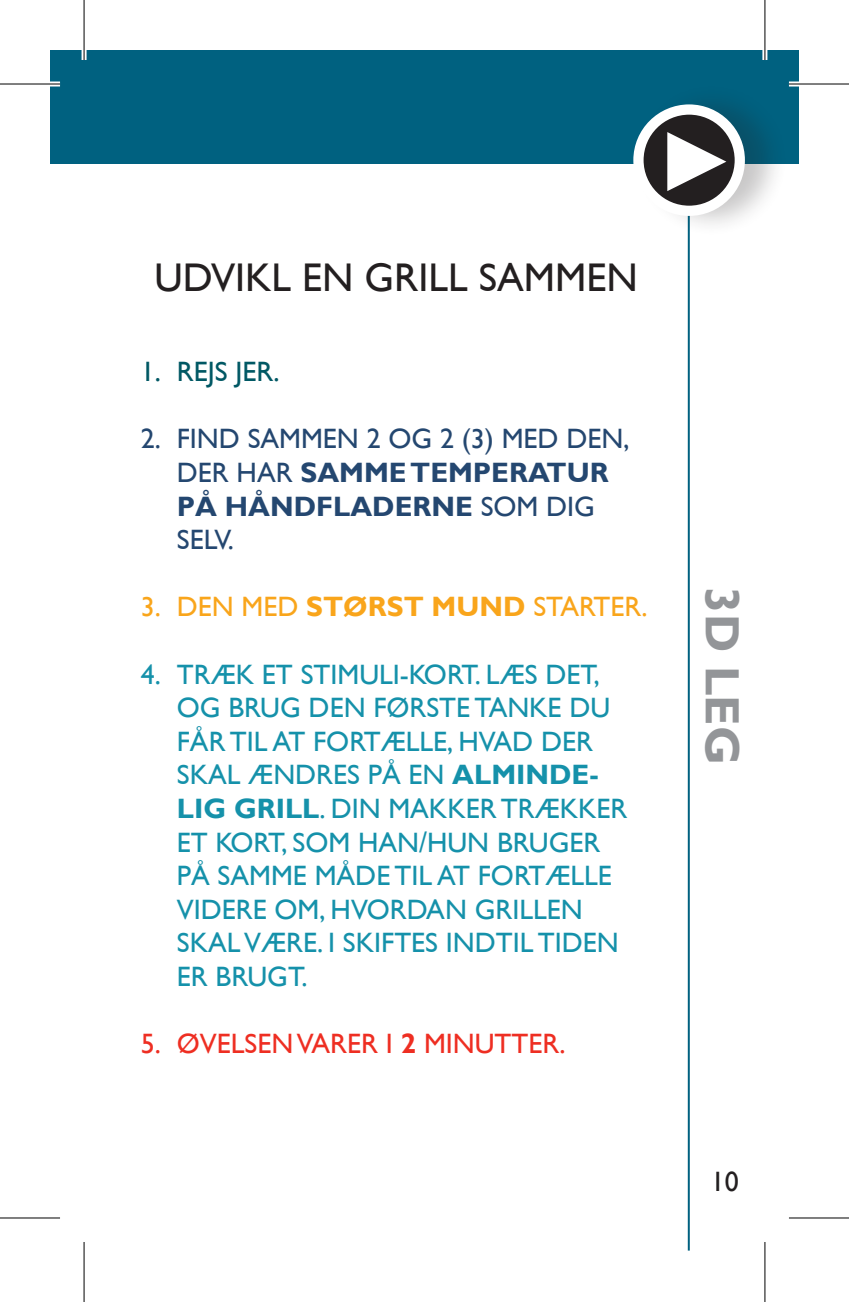
<style>
.page{position:relative;width:849px;height:1302px;background:#fff}
.page>*{position:absolute;margin:0;border:0;box-sizing:border-box;transform-origin:0 0}
.t1{font:700 48px "Gill Sans";color:#939598}
.t2{font:40px "Gill Sans";color:#231f20}
.t3{font:28px/33.6px "Gill Sans";color:#1591aa}
.t4{font:28px/33.6px "Gill Sans";color:#244770}
.t5{font:28px "Gill Sans";color:#f9a51b}
.t6{font:28px "Gill Sans";color:#ee2e22}
.t7{font:28px "Gill Sans";color:#005864}
.t8{font:28px "Gill Sans";color:#231f20}
.s1{font-weight:700}
</style>
<div class="page">
<div style="left:50px;top:50px;width:748px;height:113px;background:#006180"></div>
<hr style="left:687px;top:204px;width:2px;height:1046px;background:#006180">
<div style="left:634px;top:82px;width:164px;height:173px;background:#231f20;opacity:.25"></div>
<svg style="left:638px;top:110px;width:101px;height:101px;background:#524e4f"></svg>
<div style="left:633px;top:104px;width:111px;height:112px;border:10px solid #fff;border-radius:50%"></div>
<svg style="left:667px;top:132px;width:59px;height:59px"></svg>
<div style="left:0;top:82px;width:60px;height:5px;background:#fff"></div>
<div style="left:788px;top:82px;width:60px;height:5px;background:#fff"></div>
<hr style="left:82px;top:0;width:4px;height:60px;background:#fff">
<svg style="left:762px;top:0;width:5px;height:60px"></svg>
<svg style="left:765px;top:1242px;width:1px;height:60px"></svg>
<hr style="left:0;top:83px;width:60px;height:2px;background:#000">
<hr style="left:788px;top:83px;width:60px;height:2px;background:#000">
<hr style="left:0;top:1217px;width:60px;height:2px;background:#000">
<hr style="left:788px;top:1217px;width:60px;height:2px;background:#000">
<hr style="left:83px;top:0;width:2px;height:60px;background:#000">
<hr style="left:83px;top:1242px;width:2px;height:60px;background:#000">
<hr style="left:764px;top:0;width:1px;height:60px;background:#000">
<hr style="left:764px;top:1242px;width:1px;height:60px;background:#000">
<h2 class="t2" style="left:155px;top:254px;width:484px">UDVIKL EN GRILL SAMMEN</h2>
<p class="t7" style="left:141px;top:355px;width:140px">1.REJS JER.</p>
<p class="t4" style="left:177px;top:422px;width:454px;text-indent:-36px">2. FIND SAMMEN 2 OG 2 (3) MED DEN,<br>DER HAR <span class="s1">SAMME TEMPERATUR<br>PÅ HÅNDFLADERNE</span> SOM DIG<br>SELV.</p>
<p class="t5" style="left:141px;top:591px;width:508px">3.DEN MED <span class="s1">STØRST MUND</span> STARTER.</p>
<p class="t3" style="left:177px;top:657px;width:452px;text-indent:-36px">4.TRÆK ET STIMULI-KORT. LÆS DET,<br>OG BRUG DEN FØRSTE TANKE DU<br>FÅR TIL AT FORTÆLLE, HVAD DER<br>SKAL ÆNDRES PÅ EN <span class="s1">ALMINDE-<br>LIG GRILL</span>. DIN MAKKER TRÆKKER<br>ET KORT, SOM HAN/HUN BRUGER<br>PÅ SAMME MÅDE TIL AT FORTÆLLE<br>VIDERE OM, HVORDAN GRILLEN<br>SKAL VÆRE. I SKIFTES INDTIL TIDEN<br>ER BRUGT.</p>
<p class="t6" style="left:141px;top:1027px;width:426px">5. ØVELSEN VARER I <span class="s1">2</span> MINUTTER.</p>
<h1 class="t1" style="left:750px;top:587px;width:179px;rotate:90deg">3D LEG</h1>
<p class="t8" style="left:710px;top:1165px;width:29px">10</p>
</div>
